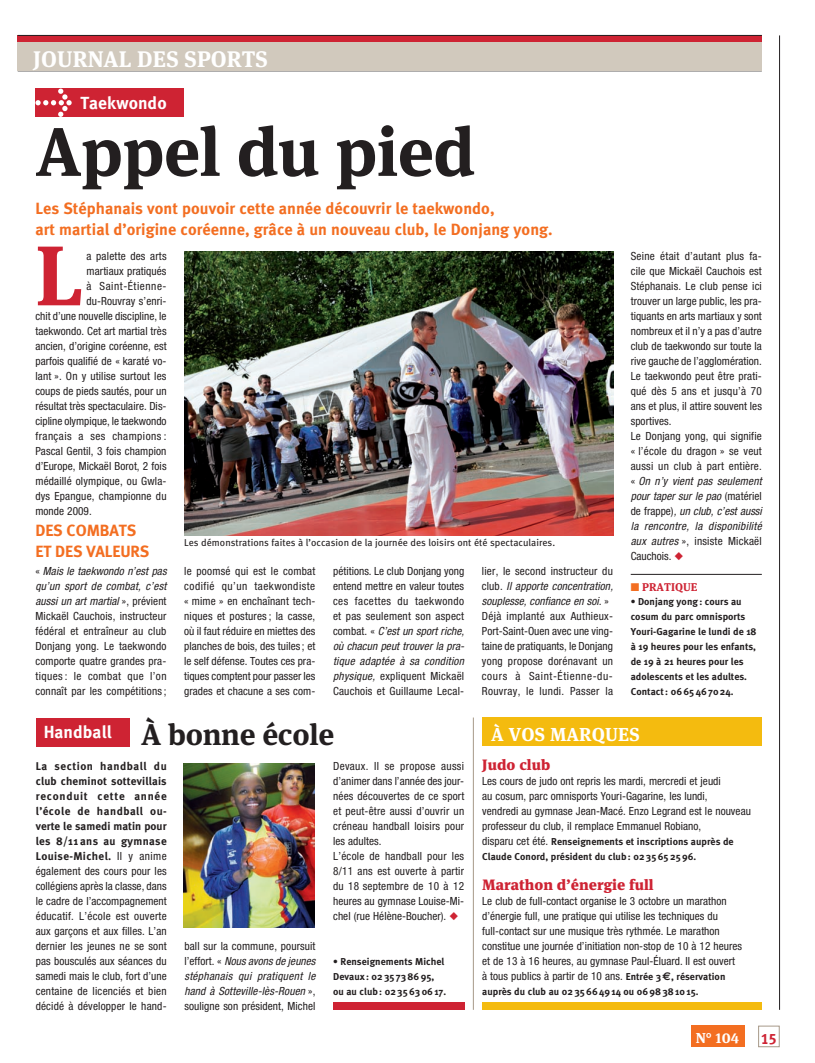
<style>
.page{position:relative;width:815px;height:1063px;background:#fff}
.page>*{position:absolute;margin:0;border:0;box-sizing:border-box;transform-origin:0 0}
.t1{font:700 84.5px "Meta Serif OT";color:#ce2333}
.t2{font:700 68.75px "Meta Serif OT";color:#231f20}
.t3{font:700 30px "Meta Serif OT";letter-spacing:-.01em;color:#231f20}
.t4{font:700 22.5px "Meta Serif OT";letter-spacing:.005em;color:#fff}
.t5{font:700 18.75px "Meta Serif OT";letter-spacing:.115em;color:#fff}
.t6{font:700 17.5px "Meta";letter-spacing:.005em;color:#fff}
.t7{font:700 16.25px/21.2px "Meta";letter-spacing:.005em;color:#f36e21}
.t8{font:900 15px "Meta Serif OT";letter-spacing:.005em;color:#ce2333}
.t9{font:15px "Meta Bold LF Caps";color:#ce2333}
.t10{font:700 14.38px "Meta Serif OT";color:#fff}
.t11{font:condensed 11.25px/15px "Helvetica Neue";letter-spacing:.005em;color:#231f20;text-align:justify}
.t12{font:condensed 11.25px/15px "Helvetica Neue";letter-spacing:.025em;color:#231f20}
.t13{font:700 11.25px/15px "Meta";letter-spacing:.035em;color:#231f20;text-align:justify}
.t14{font:italic condensed 11.25px/15px "Helvetica Neue";letter-spacing:.03em;color:#231f20;text-align:justify}
.t15{font:condensed 11.25px "Helvetica Neue";letter-spacing:.04em;color:#231f20}
.t16{font:condensed 11.25px "Helvetica Neue";letter-spacing:.05em;color:#231f20}
.t17{font:700 11.25px "Meta Serif OT";letter-spacing:.135em;color:#ce2333}
.t18{font:700 10px/15px "Meta";letter-spacing:.005em;color:#231f20}
.t19{font:10px "Meta";letter-spacing:.005em;color:#231f20}
.s1{font-style:italic}
.s2{font-family:"Helvetica Neue";font-weight:400;font-stretch:condensed}
.s3{font-style:normal}
.s4{font-family:"Helvetica Neue";font-weight:400;font-stretch:condensed;font-size:11.25px}
.s5{font-family:"Meta";font-weight:700;font-stretch:normal;font-size:10px}
.s6{font-family:"Euro Sans";font-weight:700;font-stretch:normal}
</style>
<div class="page">
<hr style="left:779px;top:35px;width:1px;height:975px;background:#231f20">
<div style="left:691px;top:1026px;width:53px;height:21px;background:#f36e21"></div>
<div style="left:758px;top:1026px;width:22px;height:21px;border:1px solid #a79989"></div>
<div style="left:18px;top:35px;width:744px;height:8px;background:#ce2333"></div>
<hr style="left:18px;top:35px;width:744px;height:1px;background:#231f20">
<hr style="left:18px;top:71px;width:744px;height:1px;background:#231f20">
<div style="left:18px;top:43px;width:744px;height:28px;background:#d1c9bd"></div>
<div style="left:35px;top:89px;width:149px;height:28px;background:#ce2333"></div>
<svg style="left:35px;top:89px;width:37px;height:28px"></svg>
<hr style="left:631px;top:574px;width:131px;height:1px;background:#231f20">
<div style="left:482px;top:1003px;width:280px;height:7px;background:#f4bb0f"></div>
<div style="left:333px;top:1003px;width:131px;height:7px;background:#ce2333"></div>
<img style="left:184px;top:252px;width:429px;height:283px">
<hr style="left:473px;top:718px;width:1px;height:292px;background:#a79989">
<div style="left:482px;top:718px;width:280px;height:28px;background:#f4bb0f"></div>
<div style="left:36px;top:718px;width:94px;height:29px;background:#ce2333"></div>
<img style="left:184px;top:764px;width:131px;height:163px">
<h3 class="t4" style="left:33px;top:45px;width:217px">JOURNAL DESS PORTS</h3>
<h3 class="t6" style="left:81px;top:92px;width:88px">Taekwondo</h3>
<h2 class="t2" style="left:35px;top:110px;width:441px">APPEL DU PIED</h2>
<h3 class="t7" style="left:35px;top:197px;width:519px">Les Stéphanais vont pouvoir cette année découvrir le taekwondo,<br>art martial d’origine coréenne, grâce à un nouveau club, le Donjang yong.</h3>
<h1 class="t1" style="left:35px;top:224px;width:49px">L</h1>
<p class="t11" style="left:87px;top:249px;width:81px">a palette des arts</p>
<p class="t11" style="left:87px;top:264px;width:81px">martiaux pratiqués</p>
<p class="t16" style="left:87px;top:280px;width:81px">à Saint-Étienne-</p>
<p class="t11" style="left:87px;top:294px;width:81px">du-Rouvray s’enri-</p>
<p class="t11" style="left:35px;top:309px;width:133px">chit d’une nouvelle discipline, le</p>
<p class="t11" style="left:35px;top:324px;width:133px">taekwondo. Cet art martial très</p>
<p class="t11" style="left:35px;top:339px;width:133px">ancien, d’origine coréenne, est</p>
<p class="t11" style="left:35px;top:354px;width:133px">parfois qualifié de « karaté vo-</p>
<p class="t11" style="left:35px;top:369px;width:132px">lant ». On y utilise surtout les</p>
<p class="t11" style="left:35px;top:384px;width:133px">coups de pieds sautés, pour un</p>
<p class="t11" style="left:35px;top:399px;width:133px">résultat très spectaculaire. Dis-</p>
<p class="t11" style="left:35px;top:414px;width:133px">cipline olympique, le taekwondo</p>
<p class="t15" style="left:35px;top:430px;width:133px">français a ses champions :</p>
<p class="t11" style="left:35px;top:444px;width:132px">Pascal Gentil, 3 fois champion</p>
<p class="t11" style="left:35px;top:459px;width:133px">d’Europe, Mickaël Borot, 2 fois</p>
<p class="t11" style="left:35px;top:474px;width:133px">médaillé olympique, ou Gwla-</p>
<p class="t11" style="left:35px;top:489px;width:133px">dys Epangue, championne du</p>
<p class="t11" style="left:35px;top:504px;width:58px">monde 2009.</p>
<h3 class="t7" style="left:35px;top:520px;width:116px">des combats et des valeurs</h3>
<p class="t19" style="left:184px;top:537px;width:372px">Les démonstrations faites à l’occasion de la journée des loisirs ont été spectaculaires.</p>
<p class="t11" style="left:35px;top:564px;width:133px">« <span class="s1">Mais le taekwondo n’est pas qu’un sport de combat, c’est aussi un art martial</span> », prévient Mickaël Cauchois, instructeur fédéral et entraîneur au club Donjang yong. Le taekwondo comporte quatre grandes pra&shy;tiques : le combat que l’on connaît par les compétitions ;</p>
<p class="t11" style="left:184px;top:564px;width:133px">le poomsé qui est le combat codifié qu’un taekwondiste « mime » en enchaînant tech&shy;niques et postures ; la casse, où il faut réduire en miettes des planches de bois, des tuiles ; et le self défense. Toutes ces pra&shy;tiques comptent pour passer les grades et chacune a ses com-</p>
<p class="t11" style="left:333px;top:564px;width:133px">pétitions. Le club Donjang yong entend mettre en valeur toutes ces facettes du taekwondo et pas seulement son aspect combat. « <span class="s1">C’est un sport riche, où chacun peut trouver la pra&shy;tique adaptée à sa condition physique,</span> expliquent Mickaël Cauchois et Guillaume Lecal-</p>
<p class="t12" style="left:482px;top:564px;width:133px">lier, le second instructeur du club. <span class="s1">Il apporte concentration, souplesse, confiance en soi.</span> »<br>Déjà implanté aux Authieux-<br>Port-Saint-Ouen avec une ving&shy;taine de pratiquants, le Donjang yong propose dorénavant un cours à Saint-Étienne-du-<br>Rouvray, le lundi. Passer la</p>
<p class="t11" style="left:631px;top:249px;width:133px;text-align:left">Seine était d’autant plus fa&shy;cile que Mickaël Cauchois est<br>Stéphanais. Le club pense ici trouver un large public, les pra&shy;tiquants en arts martiaux y sont nombreux et il n’y a pas d’autre club de taekwondo sur toute la rive gauche de l’agglomération.<br>Le taekwondo peut être prati&shy;qué dès 5 ans et jusqu’à 70 ans et plus, il attire souvent les sportives.<br>Le Donjang yong, qui signifie « l’école du dragon » se veut aussi un club à part entière. « <span class="s1">On n’y vient pas seulement pour taper sur le pao</span> (matériel de frappe)<span class="s1">, un club, c’est aussi la rencontre, la disponibilité aux autres</span> », insiste Mickaël<br>Cauchois.</p>
<p class="t17" style="left:642px;top:581px;width:57px">PRATIQUE</p>
<p class="t18" style="left:631px;top:594px;width:127px">• Donjang yong: cours au cosum du parc omnisports<br>Youri-Gagarine le lundi de 18 à 19 heures pour les enfants, de 19 à 21 heures pour les adolescents et les adultes.<br>Contact: 0665 467024.</p>
<h3 class="t3" style="left:44px;top:716px;width:292px"><sup>Handball</sup> À BONNE ÉCOLE</h3>
<h3 class="t5" style="left:491px;top:722px;width:149px">À VOS MARQUES</h3>
<p class="t13" style="left:36px;top:759px;width:133px">La section handball du club cheminot sottevillais reconduit cette année l’école de handball ou&shy;verte le samedi matin pour les 8/11 ans au gymnase Louise-Michel. <span class="s2">Il y anime</span></p>
<p class="t11" style="left:36px;top:864px;width:133px">également des cours pour les collégiens après la classe, dans le cadre de l’accompagnement éducatif. L’école est ouverte aux garçons et aux filles. L’an dernier les jeunes ne se sont pas bousculés aux séances du samedi mais le club, fort d’une centaine de licenciés et bien décidé à développer le hand-</p>
<p class="t14" style="left:184px;top:939px;width:133px"><span class="s3">ball sur la commune, poursuit l’effort. «</span> Nous avons de jeunes stéphanais qui pratiquent le hand à Sotteville-lès-Rouen <span class="s3">», souligne son président, Michel</span></p>
<p class="t11" style="left:333px;top:759px;width:133px;text-align:left">Devaux. Il se propose aussi d’animer dans l’année des jour&shy;nées découvertes de ce sport et peut-être aussi d’ouvrir un créneau handball loisirs pour les adultes.<br>L’école de handball pour les<br>8/11 ans est ouverte à partir du 18 septembre de 10 à 12 heures au gymnase Louise-Mi&shy;chel (rue Hélène-Boucher).</p>
<p class="t18" style="left:333px;top:954px;width:115px">• Renseignements Michel<br>Devaux: 0235 738695, ou au club : 0235630617.</p>
<h3 class="t8" style="left:482px;top:756px;width:70px">Judo club</h3>
<p class="t11" style="left:482px;top:774px;width:270px;text-align:left">Les cours de judo ont repris les mardi, mercredi et jeudi<br>au cosum, parc omnisports Youri-Gagarine, les lundi,<br>vendredi au gymnase Jean-Macé. Enzo Legrand est le nouveau professeur du club, il remplace Emmanuel Robiano,</p>
<p class="t18" style="left:482px;top:834px;width:253px"><span class="s4">disparu cet été.</span> Renseignements et inscriptions auprès de<br>Claude Conord, président du club : 0235652596.</p>
<h3 class="t8" style="left:482px;top:876px;width:173px">Marathon d’énergie full</h3>
<p class="t11" style="left:482px;top:894px;width:261px;text-align:left">Le club de full-contact organise le 3 octobre un marathon d’énergie full, une pratique qui utilise les techniques du full-contact sur une musique très rythmée. Le marathon constitue une journée d’initiation non-stop de 10 à 12 heures et de 13 à 16 heures, au gymnase Paul-Éluard. Il est ouvert à tous publics à partir de 10 ans. <span class="s5">Entrée 3</span><span class="s6">e</span><span class="s5">, réservation</span></p>
<p class="t18" style="left:482px;top:984px;width:218px">auprès du club au 02 35664914 ou 0698381015.</p>
<p class="t10" style="left:696px;top:1030px;width:45px">N° 104</p>
<h3 class="t9" style="left:761px;top:1029px;width:18px">15</h3>
</div>
